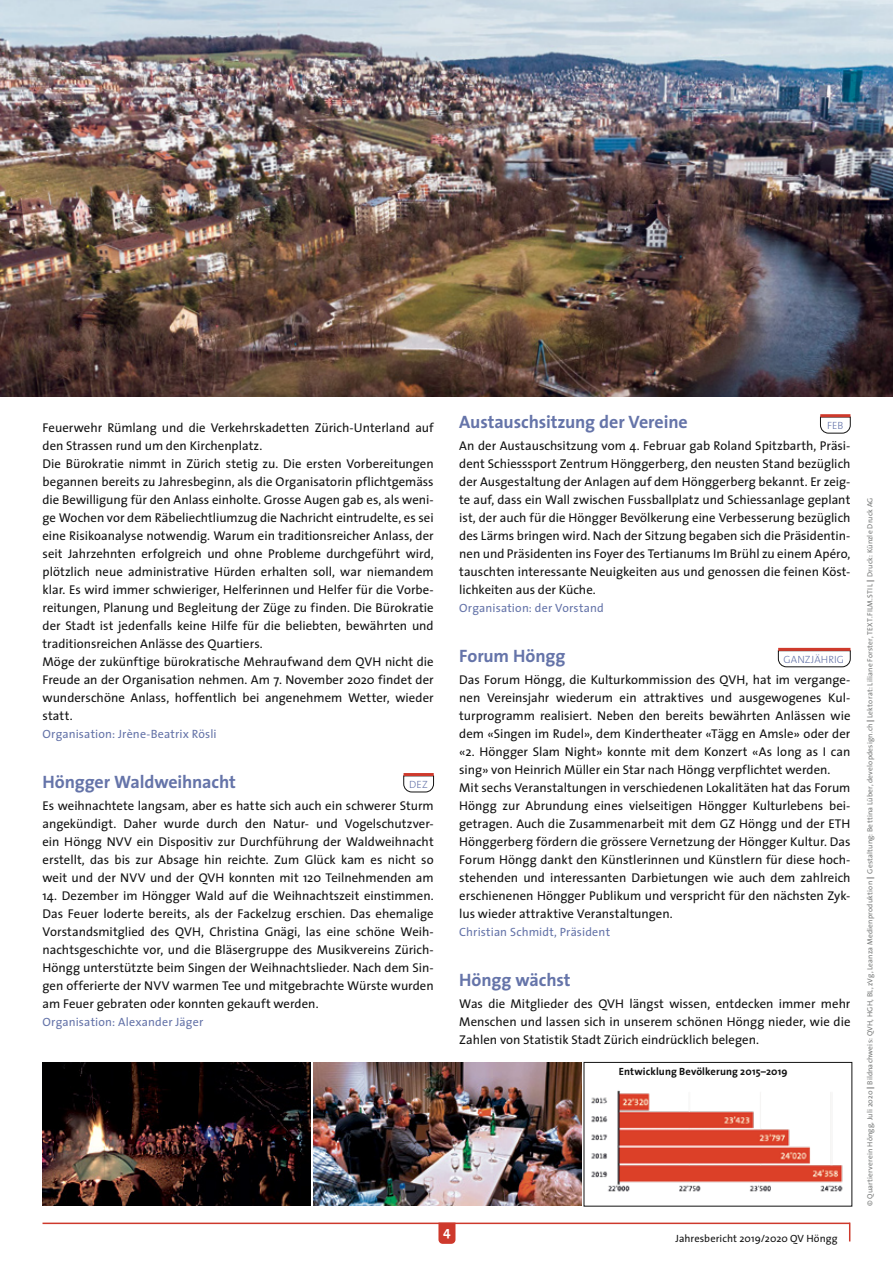
<style>
.page{position:relative;width:893px;height:1263px;background:#fff}
.page>*{position:absolute;margin:0;border:0;box-sizing:border-box;transform-origin:0 0}
.t1{font:700 18px "The Sans";letter-spacing:-.005em;color:#6574a9}
.t2{font:700 13.5px "The Sans";color:#fff}
.t3{font:12.75px/18px "The Sans";color:#121212;text-align:justify}
.t4{font:12px "The Sans";letter-spacing:.015em;color:#6574a9}
.t5{font:700 10.5px "The Sans";letter-spacing:.01em;color:#121212}
.t6{font:10.5px "The Sans";letter-spacing:.01em;color:#121212}
.t7{font:300 10.5px "The Sans Os F";letter-spacing:.01em;color:#6574a9}
.t8{font:7.5px "The Sans";letter-spacing:.025em;color:#757776}
.s1{color:#121212}
</style>
<div class="page">
<hr style="left:43px;top:1222px;width:807px;height:2px;background:#ce392c">
<svg style="left:849px;top:1222px;width:1px;height:19px"></svg>
<svg style="left:438px;top:1222px;width:17px;height:22px"></svg>
<svg style="left:403px;top:775px;width:31px;height:17px"></svg>
<hr style="left:404px;top:773px;width:30px;height:3px;background:#ce392c">
<svg style="left:820px;top:417px;width:31px;height:16px"></svg>
<hr style="left:820px;top:414px;width:30px;height:3px;background:#ce392c">
<img style="left:0;top:0;width:893px;height:396px">
<div style="left:584px;top:1062px;width:268px;height:144px;border:1px solid #121212"></div>
<img style="left:43px;top:1062px;width:267px;height:144px">
<img style="left:313px;top:1062px;width:268px;height:144px">
<svg style="left:778px;top:650px;width:73px;height:17px"></svg>
<hr style="left:778px;top:648px;width:72px;height:3px;background:#cf3a2c">
<img style="left:591px;top:1090px;width:252px;height:102px">
<p class="t3" style="left:43px;top:418px;width:393px;text-align:left">Feuerwehr Rümlang und die Verkehrskadetten Zürich-Unterland auf den Strassen rund um den Kirchenplatz.<br>Die Bürokratie nimmt in Zürich stetig zu. Die ersten Vorbereitungen begannen bereits zu Jahresbeginn, als die Organisatorin pflichtgemäss die Bewilligung für den Anlass einholte. Grosse Augen gab es, als weni&shy;ge Wochen vor dem Räbeliechtliumzug die Nachricht eintrudelte, es sei eine Risikoanalyse notwendig. Warum ein traditionsreicher Anlass, der seit Jahrzehnten erfolgreich und ohne Probleme durchgeführt wird, plötzlich neue administrative Hürden erhalten soll, war niemandem klar. Es wird immer schwieriger, Helferinnen und Helfer für die Vorbe&shy;reitungen, Planung und Begleitung der Züge zu finden. Die Bürokratie der Stadt ist jedenfalls keine Hilfe für die beliebten, bewährten und traditionsreichen Anlässe des Quartiers.<br>Möge der zukünftige bürokratische Mehraufwand dem QVH nicht die Freude an der Organisation nehmen. Am 7. November 2020 findet der wunderschöne Anlass, hoffentlich bei angenehmem Wetter, wieder statt.</p>
<p class="t4" style="left:43px;top:724px;width:176px">Organisation: Jrène-Beatrix Rösli</p>
<h1 class="t1" style="left:43px;top:766px;width:195px">Höngger Waldweihnacht</h1>
<p class="t3" style="left:43px;top:796px;width:393px">Es weihnachtete langsam, aber es hatte sich auch ein schwerer Sturm angekündigt. Daher wurde durch den Natur- und Vogelschutzver&shy;ein Höngg NVV ein Dispositiv zur Durchführung der Waldweihnacht erstellt, das bis zur Absage hin reichte. Zum Glück kam es nicht so weit und der NVV und der QVH konnten mit 120 Teilnehmenden am</p>
<p class="t3" style="left:43px;top:886px;width:393px">14. Dezember im Höngger Wald auf die Weihnachtszeit einstimmen.<br>Das Feuer loderte bereits, als der Fackelzug erschien. Das ehemalige Vorstandsmitglied des QVH, Christina Gnägi, las eine schöne Weih&shy;nachtsgeschichte vor, und die Bläsergruppe des Musikvereins Zürich-Höngg unterstützte beim Singen der Weihnachtslieder. Nach dem Sin&shy;gen offerierte der NVV warmen Tee und mitgebrachte Würste wurden am Feuer gebraten oder konnten gekauft werden.</p>
<p class="t4" style="left:43px;top:1012px;width:162px">Organisation: Alexander Jäger</p>
<p class="t7" style="left:409px;top:777px;width:20px">DEZ</p>
<h1 class="t1" style="left:459px;top:406px;width:230px">Austauschsitzung der Vereine</h1>
<p class="t3" style="left:459px;top:436px;width:393px">An der Austauschsitzung vom 4. Februar gab Roland Spitzbarth, Präsi&shy;dent Schiesssport Zentrum Hönggerberg, den neusten Stand bezüglich der Ausgestaltung der Anlagen auf dem Hönggerberg bekannt. Er zeig&shy;te auf, dass ein Wall zwischen Fussballplatz und Schiessanlage geplant ist, der auch für die Höngger Bevölkerung eine Verbesserung bezüglich des Lärms bringen wird. Nach der Sitzung begaben sich die Präsidentin&shy;nen und Präsidenten ins Foyer des Tertianums Im Brühl zu einem Apéro, tauschten interessante Neuigkeiten aus und genossen die feinen Köst&shy;lichkeiten aus der Küche.</p>
<p class="t4" style="left:459px;top:598px;width:146px">Organisation: der Vorstand</p>
<h1 class="t1" style="left:459px;top:640px;width:108px">Forum Höngg</h1>
<p class="t3" style="left:459px;top:670px;width:393px;text-align:left">Das Forum Höngg, die Kulturkommission des QVH, hat im vergange&shy;nen Vereinsjahr wiederum ein attraktives und ausgewogenes Kul&shy;turprogramm realisiert. Neben den bereits bewährten Anlässen wie dem «Singen im Rudel», dem Kindertheater «Tägg en Amsle» oder der «2. Höngger Slam Night» konnte mit dem Konzert «As long as I can sing» von Heinrich Müller ein Star nach Höngg verpflichtet werden.<br>Mit sechs Veranstaltungen in verschiedenen Lokalitäten hat das Forum Höngg zur Abrundung eines vielseitigen Höngger Kulturlebens bei&shy;getragen. Auch die Zusammenarbeit mit dem GZ Höngg und der ETH Hönggerberg fördern die grössere Vernetzung der Höngger Kultur. Das Forum Höngg dankt den Künstlerinnen und Künstlern für diese hoch&shy;stehenden und interessanten Darbietungen wie auch dem zahlreich erschienenen Höngger Publikum und verspricht für den nächsten Zyk&shy;lus wieder attraktive Veranstaltungen.</p>
<p class="t4" style="left:459px;top:922px;width:152px">Christian Schmidt, Präsident</p>
<h1 class="t1" style="left:459px;top:964px;width:113px">Höngg wächst</h1>
<p class="t3" style="left:459px;top:994px;width:393px">Was die Mitglieder des QVH längst wissen, entdecken immer mehr Menschen und lassen sich in unserem schönen Höngg nieder, wie die Zahlen von Statistik Stadt Zürich eindrücklich belegen.</p>
<p class="t5" style="left:619px;top:1063px;width:170px">Entwicklung Bevölkerung 2015–2019</p>
<p class="t7" style="left:827px;top:419px;width:18px">FEB</p>
<p class="t7" style="left:783px;top:652px;width:62px">GANZJÄHRIG</p>
<p class="t2" style="left:443px;top:1220px;width:9px">4</p>
<p class="t6" style="left:675px;top:1230px;width:164px">Jahresbericht 2019/2020 QV Höngg</p>
<p class="t8" style="left:864px;top:1206px;width:710px;rotate:-90deg">© Quartierverein Höngg, Juli 2020 <span class="s1">|</span> Bildnachweis: QVH, HGH, BL, zVg, Leanza Medienproduktion <span class="s1">|</span> Gestaltung: Bettina Lüber, developdesign.ch <span class="s1">|</span> Lektorat: Liliane Forster, TEXT.FILM.STIL <span class="s1">|</span> Druck: Künzle Druck AG</p>
</div>
